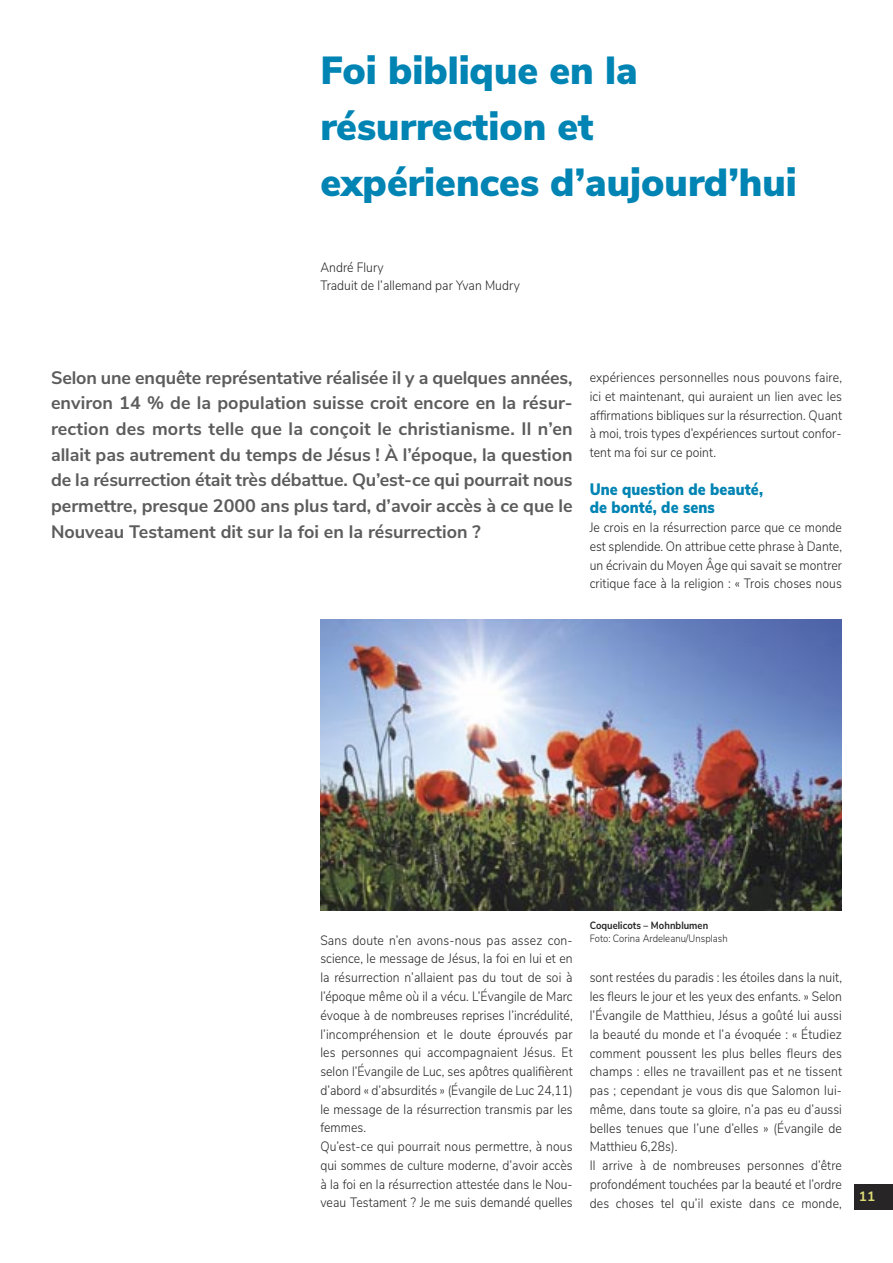
<style>
.page{position:relative;width:893px;height:1263px;background:#fff}
.page>*{position:absolute;margin:0;border:0;box-sizing:border-box;transform-origin:0 0}
.t1{font:900 39px "Nunito Sans";color:#0084b3}
.t2{font:700 18px/25.7px "Nunito Sans";color:#5d5c5c;text-align:justify}
.t3{font:900 16.5px "Nunito Sans";letter-spacing:.005em;color:#0084b3;scale:.9 1}
.t4{font:300 13.5px/18.8px "Nunito Sans";letter-spacing:.005em;color:#272526;text-align:justify;scale:.9 1}
.t5{font:700 13.5px "Nunito Sans";color:#dd7}
.t6{font:300 10.5px "Nunito Sans";letter-spacing:.005em;color:#272526;scale:.9 1}
.t7{font:700 10.5px "Nunito Sans";letter-spacing:.005em;color:#272526;scale:.9 1}
</style>
<div class="page">
<div style="left:855px;top:1184px;width:38px;height:26px;background:#272526"></div>
<img style="left:320px;top:620px;width:522px;height:290px">
<p class="t1" style="left:320px;top:56px;width:319px">Foi biblique en la</p>
<p class="t1" style="left:320px;top:113px;width:275px">résurrection et</p>
<p class="t1" style="left:320px;top:169px;width:478px">expériences d’aujourd’hui</p>
<p class="t4" style="left:320px;top:259px;width:72px">André Flury</p>
<p class="t4" style="left:320px;top:277px;width:223px">Traduit de l’allemand par Yvan Mudry</p>
<p class="t2" style="left:51px;top:366px;width:523px">Selon une enquête représentative réalisée il y a quelques années, environ 14 % de la population suisse croit encore en la résur&shy;rection des morts telle que la conçoit le christianisme. Il n’en allait pas autrement du temps de Jésus ! À l’époque, la question de la résurrection était très débattue. Qu’est-ce qui pourrait nous permettre, presque 2000 ans plus tard, d’avoir accès à ce que le Nouveau Testament dit sur la foi en la résurrection ?</p>
<p class="t4" style="left:590px;top:369px;width:282px">expériences personnelles nous pouvons faire, ici et maintenant, qui auraient un lien avec les affirmations bibliques sur la résurrection. Quant à moi, trois types d’expériences surtout confor&shy;tent ma foi sur ce point.</p>
<p class="t3" style="left:590px;top:483px;width:194px">Une question de beauté,</p>
<p class="t3" style="left:590px;top:502px;width:140px">de bonté, de sens</p>
<p class="t4" style="left:590px;top:519px;width:282px">Je crois en la résurrection parce que ce monde est splendide. On attribue cette phrase à Dante, un écrivain du Moyen Âge qui savait se montrer</p>
<p class="t4" style="left:590px;top:576px;width:282px">critique face à la religion : « Trois choses nous</p>
<p class="t4" style="left:320px;top:932px;width:282px">Sans doute n’en avons-nous pas assez con&shy;science, le message de Jésus, la foi en lui et en la résurrection n’allaient pas du tout de soi à l’époque même où il a vécu. L’Évangile de Marc évoque à de nombreuses reprises l’incrédulité, l’incompréhension et le doute éprouvés par les personnes qui accompagnaient Jésus. Et selon l’Évangile de Luc, ses apôtres qualifièrent d’abord « d’absurdités » (Évangile de Luc 24,11) le message de la résurrection transmis par les femmes.</p>
<p class="t4" style="left:320px;top:1138px;width:282px">Qu’est-ce qui pourrait nous permettre, à nous qui sommes de culture moderne, d’avoir accès à la foi en la résurrection attestée dans le Nou&shy;veau Testament ? Je me suis demandé quelles</p>
<p class="t7" style="left:590px;top:921px;width:133px">Coquelicots – Mohnblumen</p>
<p class="t6" style="left:590px;top:935px;width:155px">Foto: Corina Ardeleanu/Unsplash</p>
<p class="t4" style="left:590px;top:969px;width:282px">sont restées du paradis : les étoiles dans la nuit, les fleurs le jour et les yeux des enfants. » Selon l’Évangile de Matthieu, Jésus a goûté lui aussi la beauté du monde et l’a évoquée : « Étudiez comment poussent les plus belles fleurs des champs : elles ne travaillent pas et ne tissent pas ; cependant je vous dis que Salomon lui&shy;même, dans toute sa gloire, n’a pas eu d’aussi belles tenues que l’une d’elles » (Évangile de Matthieu 6,28s).</p>
<p class="t4" style="left:590px;top:1157px;width:282px">Il arrive à de nombreuses personnes d’être profondément touchées par la beauté et l’ordre des choses tel qu’il existe dans ce monde,</p>
<p class="t5" style="left:859px;top:1191px;width:18px">11</p>
</div>
